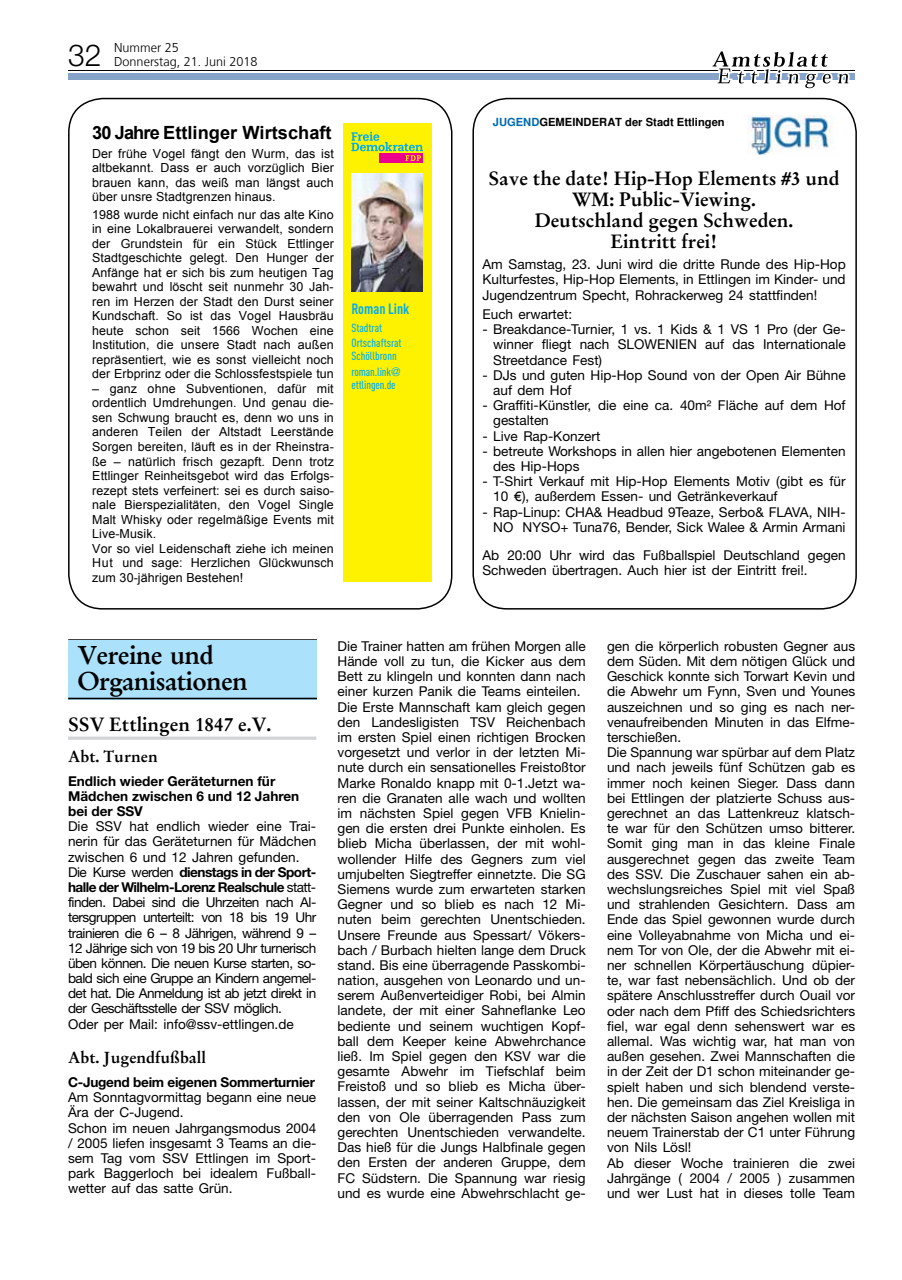
<style>
.page{position:relative;width:902px;height:1280px;background:#fff}
.page>*{position:absolute;margin:0;border:0;box-sizing:border-box;transform-origin:0 0}
.t1{font:300 30.3px "Helvetica Neue";color:#000}
.t2{font:700 25.65px/25.5px "Garamond Stempel BQ";color:#000}
.t3{font:700 19.2px/20.9px "Stempel Garamond";color:#000;text-align:center}
.t4{font:700 18.15px "Arial";color:#000}
.t5{font:700 16.05px "Stempel Garamond";color:#000}
.t6{font:700 14.7px "DIN Cond";color:#00aeef}
.t7{font:13.65px/15.1px "Helvetica Neue";color:#000}
.t8{font:13.65px/15.1px "Helvetica Neue";letter-spacing:-.04em;color:#000}
.t9{font:700 13.65px/15.1px "Helvetica Neue";color:#000}
.t10{font:700 13.65px "Helvetica Neue";letter-spacing:-.02em;color:#000}
.t11{font:300 12.75px/14.7px "Frutiger";color:#000}
.t12{font:12.45px/14.5px "Arial";letter-spacing:.01em;color:#000;text-align:justify}
.t13{font:500 11.7px/15.3px "DIN Cond";color:#00aeef}
.t14{font:700 11.1px "Arial";color:#000}
.t15{font:7.65px/8.9px "Arial";color:#000}
.t16{font:700 7.65px "Arial";color:#000}
.s1{font-family:"Helvetica";font-weight:300}
.s2{color:#006bb1}
.s3{font-family:"Gill Sans"}
.s4{font-weight:700}
</style>
<div class="page">
<hr style="left:68px;top:70px;width:786px;height:1px;background:#000">
<div style="left:68px;top:73px;width:786px;height:6px;background:#86a3c9"></div>
<svg style="left:712px;top:51px;width:140px;height:38px"></svg>
<div style="left:68px;top:98px;width:384px;height:512px;border:2px solid #000;border-radius:34px"></div>
<div style="left:343px;top:123px;width:88px;height:459px;background:#fff200"></div>
<img style="left:351px;top:174px;width:72px;height:118px">
<div style="left:379px;top:153px;width:44px;height:10px;background:#ec008c"></div>
<svg style="left:351px;top:132px;width:72px;height:29px"></svg>
<img style="left:747px;top:116px;width:86px;height:39px">
<div style="left:472px;top:98px;width:384px;height:512px;border:2px solid #000;border-radius:34px"></div>
<svg style="left:68px;top:736px;width:248px;height:4px"></svg>
<hr style="left:68px;top:639px;width:248px;height:1px;background:#000">
<div style="left:68px;top:640px;width:248px;height:59px;background:#abe1fa"></div>
<hr style="left:68px;top:698px;width:248px;height:1px;background:#000">
<h1 class="t1" style="left:68px;top:37px;width:35px">32</h1>
<p class="t11" style="left:114px;top:40px;width:145px">Nummer 25<br>Donnerstag, 21. Juni 2018</p>
<h3 class="t4" style="left:92px;top:121px;width:241px">30 Jahre Ettlinger Wirtschaft</h3>
<p class="t12" style="left:92px;top:146px;width:243px">Der frühe Vogel fängt den Wurm, das ist altbekannt. Dass er auch vorzüglich Bier brauen kann, das weiß man längst auch über unsre Stadtgrenzen hinaus.</p>
<p class="t12" style="left:92px;top:207px;width:243px">1988 wurde nicht einfach nur das alte Kino in eine Lokalbrauerei verwandelt, sondern der Grundstein für ein Stück Ettlinger Stadtgeschichte gelegt. Den Hunger der Anfänge hat er sich bis zum heutigen Tag bewahrt und löscht seit nunmehr 30 Jah&shy;ren im Herzen der Stadt den Durst seiner Kundschaft. So ist das Vogel Hausbräu heute schon seit 1566 Wochen eine Institution, die unsere Stadt nach außen repräsentiert, wie es sonst vielleicht noch der Erbprinz oder die Schlossfestspiele tun</p>
<p class="t12" style="left:92px;top:381px;width:243px;text-align:left">– ganz ohne Subventionen, dafür mit ordentlich Umdrehungen. Und genau die&shy;sen Schwung braucht es, denn wo uns in anderen Teilen der Altstadt Leerstände Sorgen bereiten, läuft es in der Rheinstra&shy;ße – natürlich frisch gezapft. Denn trotz Ettlinger Reinheitsgebot wird das Erfolgs&shy;rezept stets verfeinert: sei es durch saiso&shy;nale Bierspezialitäten, den Vogel Single Malt Whisky oder regelmäßige Events mit Live-Musik.<br>Vor so viel Leidenschaft ziehe ich meinen Hut und sage: Herzlichen Glückwunsch zum 30-jährigen Bestehen!</p>
<p class="t6" style="left:351px;top:300px;width:59px">Roman Link</p>
<p class="t13" style="left:351px;top:320px;width:52px">Stadtrat<br>Ortschaftsrat</p>
<p class="t13" style="left:351px;top:348px;width:51px">Schöllbronn roman.link<span class="s1">@</span></p>
<p class="t13" style="left:351px;top:377px;width:46px">ettlingen.de</p>
<p class="t14" style="left:493px;top:118px;width:233px"><span class="s2">JUGEND</span>GEMEINDERAT der Stadt Ettlingen</p>
<h3 class="t3" style="left:488px;top:168px;width:352px">Save the date! Hip-Hop Elements #3 und<br>WM: Public-Viewing.<br>Deutschland gegen Schweden.<br>Eintritt frei!</h3>
<p class="t7" style="left:482px;top:256px;width:365px;text-align:justify">Am Samstag, 23. Juni wird die dritte Runde des Hip-Hop Kulturfestes, Hip-Hop Elements, in Ettlingen im Kinder- und Jugendzentrum Specht, Rohrackerweg 24 stattfinden!</p>
<p class="t7" style="left:482px;top:306px;width:91px">Euch erwartet:</p>
<p class="t7" style="left:493px;top:322px;width:354px;text-align:justify;text-indent:-11px">- Breakdance-Turnier, 1 vs. 1 Kids &amp; 1 VS 1 Pro (der Ge&shy;winner fliegt nach SLOWENIEN auf das Internationale Streetdance Fest)</p>
<p class="t7" style="left:493px;top:367px;width:354px;text-indent:-11px">- DJs und guten Hip-Hop Sound von der Open Air Bühne auf dem Hof</p>
<p class="t7" style="left:493px;top:397px;width:354px;text-indent:-11px">- Graffiti-Künstler, die eine ca. 40m² Fläche auf dem Hof gestalten</p>
<p class="t7" style="left:482px;top:428px;width:119px">- Live Rap-Konzert</p>
<p class="t7" style="left:493px;top:443px;width:354px;text-indent:-11px">- betreute Workshops in allen hier angebotenen Elementen des Hip-Hops</p>
<p class="t7" style="left:493px;top:473px;width:354px;text-indent:-11px">- T-Shirt Verkauf mit Hip-Hop Elements Motiv (gibt es für<br>10 <span class="s3">€</span>), außerdem Essen- und Getränkeverkauf</p>
<p class="t7" style="left:482px;top:504px;width:364px;text-align:right">- Rap-Linup: CHA&amp; Headbud 9Teaze, Serbo&amp; FLAVA, NIH-<br>NO NYSO+ Tuna76, Bender, Sick Walee &amp; Armin Armani</p>
<p class="t7" style="left:482px;top:547px;width:364px">Ab 20:00 Uhr wird das Fußballspiel Deutschland gegen<br>Schweden übertragen. Auch hier ist der Eintritt frei!.</p>
<p class="t15" style="left:493px;top:262px;width:293px">ich lade Euch herzlich zur nächsten öffentlichen Sitzung des Jugendgemeinderats am</p>
<p class="t16" style="left:594px;top:289px;width:116px">Dienstag, 13.03.2018, 18:00 Uhr</p>
<p class="t16" style="left:493px;top:351px;width:55px">Tagesordnung</p>
<p class="t15" style="left:518px;top:395px;width:80px">Rosenmontagsumzugs</p>
<p class="t15" style="left:493px;top:492px;width:84px">Mit freundlichen Grüßen</p>
<p class="t15" style="left:493px;top:510px;width:87px">gez.<br>Benjamin Sivasuntharam<br>Sprecher</p>
<h2 class="t2" style="left:78px;top:643px;width:171px">Vereine und<br>Organisationen</h2>
<h3 class="t3" style="left:68px;top:714px;width:205px">SSV Ettlingen 1847 e.V.</h3>
<p class="t5" style="left:68px;top:746px;width:91px">Abt. Turnen</p>
<p class="t9" style="left:68px;top:773px;width:233px">Endlich wieder Geräteturnen für<br>Mädchen zwischen 6 und 12 Jahren bei der SSV</p>
<p class="t8" style="left:68px;top:818px;width:250px">Die SSV hat endlich wieder eine Trai&shy;nerin für das Geräteturnen für Mädchen zwischen 6 und 12 Jahren gefunden.<br>Die Kurse werden <span class="s4">dienstags in der Sport&shy;halle der Wilhelm-Lorenz Realschule</span> statt&shy;finden. Dabei sind die Uhrzeiten nach Al&shy;tersgruppen unterteilt: von 18 bis 19 Uhr trainieren die 6 – 8 Jährigen, während 9 – 12 Jährige sich von 19 bis 20 Uhr turnerisch üben können. Die neuen Kurse starten, so&shy;bald sich eine Gruppe an Kindern angemel&shy;det hat. Die Anmeldung ist ab jetzt direkt in der Geschäftsstelle der SSV möglich.<br>Oder per Mail: info@ssv-ettlingen.de</p>
<p class="t5" style="left:68px;top:1048px;width:139px">Abt. Jugendfußball</p>
<p class="t10" style="left:68px;top:1073px;width:248px">C-Jugend beim eigenen Sommerturnier</p>
<p class="t7" style="left:68px;top:1089px;width:250px">Am Sonntagvormittag begann eine neue<br>Ära der C-Jugend.<br>Schon im neuen Jahrgangsmodus 2004 / 2005 liefen insgesamt 3 Teams an die&shy;sem Tag vom SSV Ettlingen im Sport&shy;park Baggerloch bei idealem Fußball&shy;wetter auf das satte Grün.</p>
<p class="t7" style="left:337px;top:638px;width:250px">Die Trainer hatten am frühen Morgen alle Hände voll zu tun, die Kicker aus dem Bett zu klingeln und konnten dann nach einer kurzen Panik die Teams einteilen.<br>Die Erste Mannschaft kam gleich gegen den Landesligisten TSV Reichenbach im ersten Spiel einen richtigen Brocken vorgesetzt und verlor in der letzten Mi&shy;nute durch ein sensationelles Freistoßtor Marke Ronaldo knapp mit 0-1.Jetzt wa&shy;ren die Granaten alle wach und wollten im nächsten Spiel gegen VFB Knielin&shy;gen die ersten drei Punkte einholen. Es blieb Micha überlassen, der mit wohl&shy;wollender Hilfe des Gegners zum viel umjubelten Siegtreffer einnetzte. Die SG Siemens wurde zum erwarteten starken Gegner und so blieb es nach 12 Mi&shy;nuten beim gerechten Unentschieden.<br>Unsere Freunde aus Spessart/ Vökers&shy;bach / Burbach hielten lange dem Druck stand. Bis eine überragende Passkombi&shy;nation, ausgehen von Leonardo und un&shy;serem Außenverteidiger Robi, bei Almin landete, der mit einer Sahneflanke Leo bediente und seinem wuchtigen Kopf&shy;ball dem Keeper keine Abwehrchance ließ. Im Spiel gegen den KSV war die gesamte Abwehr im Tiefschlaf beim Freistoß und so blieb es Micha über&shy;lassen, der mit seiner Kaltschnäuzigkeit den von Ole überragenden Pass zum gerechten Unentschieden verwandelte.<br>Das hieß für die Jungs Halbfinale gegen den Ersten der anderen Gruppe, dem FC Südstern. Die Spannung war riesig und es wurde eine Abwehrschlacht ge-</p>
<p class="t7" style="left:607px;top:638px;width:250px">gen die körperlich robusten Gegner aus dem Süden. Mit dem nötigen Glück und Geschick konnte sich Torwart Kevin und die Abwehr um Fynn, Sven und Younes auszeichnen und so ging es nach ner&shy;venaufreibenden Minuten in das Elfme&shy;terschießen.<br>Die Spannung war spürbar auf dem Platz und nach jeweils fünf Schützen gab es immer noch keinen Sieger. Dass dann bei Ettlingen der platzierte Schuss aus&shy;gerechnet an das Lattenkreuz klatsch&shy;te war für den Schützen umso bitterer.<br>Somit ging man in das kleine Finale ausgerechnet gegen das zweite Team des SSV. Die Zuschauer sahen ein ab&shy;wechslungsreiches Spiel mit viel Spaß und strahlenden Gesichtern. Dass am Ende das Spiel gewonnen wurde durch eine Volleyabnahme von Micha und ei&shy;nem Tor von Ole, der die Abwehr mit ei&shy;ner schnellen Körpertäuschung düpier&shy;te, war fast nebensächlich. Und ob der spätere Anschlusstreffer durch Ouail vor oder nach dem Pfiff des Schiedsrichters fiel, war egal denn sehenswert war es allemal. Was wichtig war, hat man von außen gesehen. Zwei Mannschaften die in der Zeit der D1 schon miteinander ge&shy;spielt haben und sich blendend verste&shy;hen. Die gemeinsam das Ziel Kreisliga in der nächsten Saison angehen wollen mit neuem Trainerstab der C1 unter Führung von Nils Lösl!<br>Ab dieser Woche trainieren die zwei Jahrgänge ( 2004 / 2005 ) zusammen und wer Lust hat in dieses tolle Team</p>
</div>
